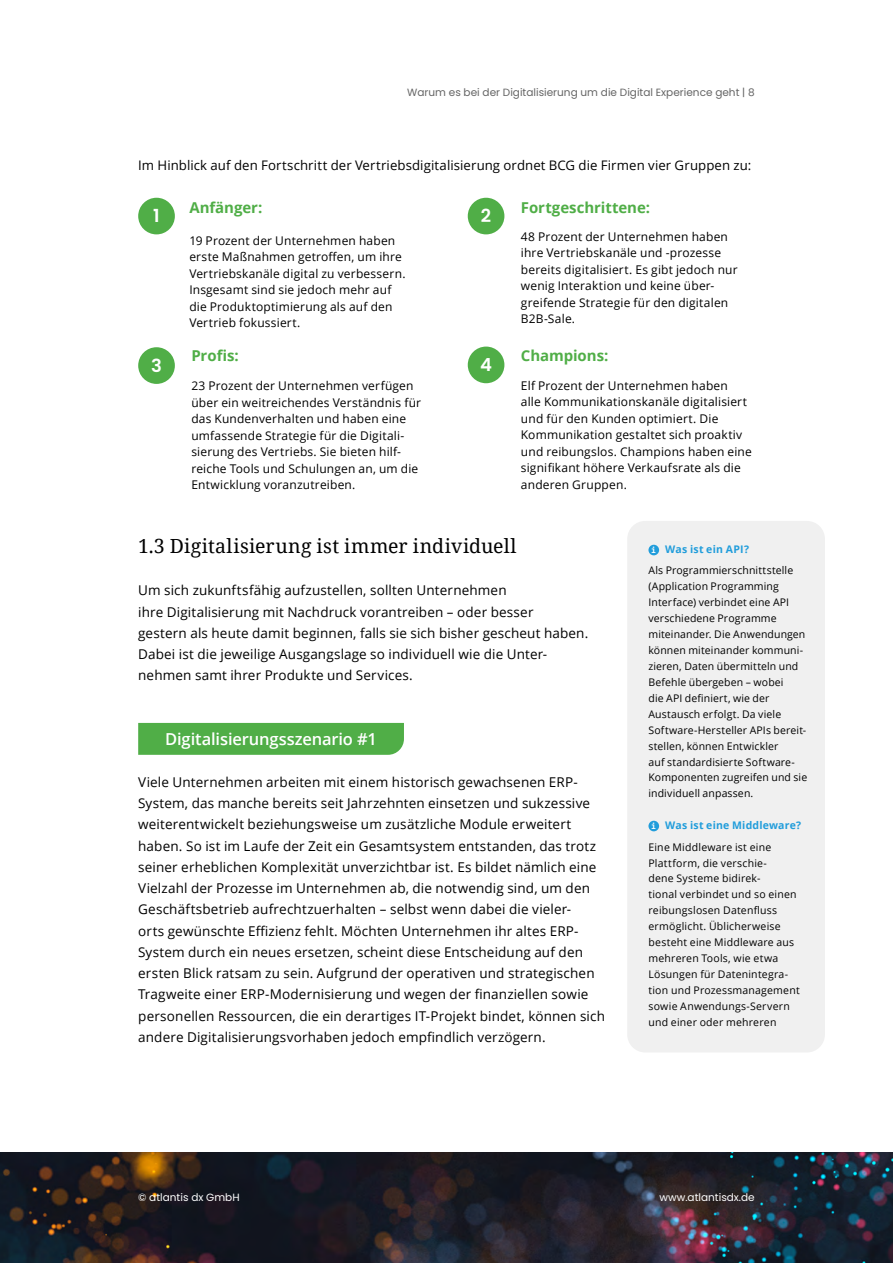
<style>
.page{position:relative;width:893px;height:1263px;background:#fff}
.page>*{position:absolute;margin:0;border:0;box-sizing:border-box;transform-origin:0 0}
.t1{font:19.5px "Noto Serif";letter-spacing:.01em;color:#000}
.t2{font:600 18px "Poppins";color:#fff}
.t3{font:600 16.5px "Open Sans";letter-spacing:-.01em;color:#fff}
.t4{font:700 15px "Open Sans";letter-spacing:-.005em;color:#50ae47}
.t5{font:13.5px/21.3px "Open Sans";letter-spacing:.01em;color:#000}
.t6{font:13.2px "Open Sans";letter-spacing:.005em;color:#000}
.t7{font:12px/16.5px "Open Sans";letter-spacing:.015em;color:#000}
.t8{font:10.5px/15.9px "Open Sans";letter-spacing:.015em;color:#000}
.t9{font:10.5px "Poppins";color:#646464}
.t10{font:700 10.5px "Open Sans";letter-spacing:.02em;color:#219ddb}
.t11{font:10.5px "Poppins";color:#fff}
.t12{font:700 9px "Consolas";color:#fff}
</style>
<div class="page">
<img style="left:0;top:1152px;width:893px;height:111px">
<div style="left:138px;top:723px;width:266px;height:32px;background:#50ae47"></div>
<div style="left:627px;top:521px;width:198px;height:531px;background:#f0f0f0;border-radius:18px"></div>
<div style="left:648px;top:545px;width:11px;height:10px;background:#219ddb;border-radius:50%"></div>
<div style="left:648px;top:821px;width:11px;height:10px;background:#219ddb;border-radius:50%"></div>
<div style="left:138px;top:198px;width:37px;height:36px;background:#50ae47;border-radius:50%"></div>
<div style="left:468px;top:198px;width:36px;height:36px;background:#50ae47;border-radius:50%"></div>
<div style="left:138px;top:347px;width:37px;height:37px;background:#50ae47;border-radius:50%"></div>
<div style="left:468px;top:347px;width:36px;height:36px;background:#50ae47;border-radius:50%"></div>
<p class="t9" style="left:407px;top:86px;width:349px">Warum es bei der Digitalisierung um die Digital Experience geht | 8</p>
<p class="t6" style="left:138px;top:156px;width:615px">Im Hinblick auf den Fortschritt der Vertriebsdigitalisierung ordnet BCG die Firmen vier Gruppen zu:</p>
<p class="t4" style="left:189px;top:197px;width:75px">Anfänger:</p>
<h2 class="t2" style="left:153px;top:206px;width:8px">1</h2>
<p class="t4" style="left:521px;top:197px;width:131px">Fortgeschrittene:</p>
<p class="t7" style="left:521px;top:228px;width:218px">48 Prozent der Unternehmen haben ihre Vertriebskanäle und -prozesse bereits digitalisiert. Es gibt jedoch nur wenig Interaktion und keine über&shy;greifende Strategie für den digitalen<br>B2B-Sale.</p>
<h2 class="t2" style="left:481px;top:206px;width:12px">2</h2>
<p class="t7" style="left:189px;top:232px;width:218px">19 Prozent der Unternehmen haben erste Maßnahmen getroffen, um ihre Vertriebskanäle digital zu verbessern.<br>Insgesamt sind sie jedoch mehr auf die Produktoptimierung als auf den Vertrieb fokussiert.</p>
<h2 class="t2" style="left:151px;top:355px;width:12px">3</h2>
<p class="t4" style="left:191px;top:345px;width:49px">Profis:</p>
<p class="t7" style="left:191px;top:377px;width:231px">23 Prozent der Unternehmen verfügen über ein weitreichendes Verständnis für das Kundenverhalten und haben eine umfassende Strategie für die Digitali&shy;sierung des Vertriebs. Sie bieten hilf&shy;reiche Tools und Schulungen an, um die Entwicklung voranzutreiben.</p>
<h2 class="t2" style="left:480px;top:354px;width:13px">4</h2>
<p class="t4" style="left:521px;top:345px;width:89px">Champions:</p>
<p class="t7" style="left:521px;top:377px;width:232px">Elf Prozent der Unternehmen haben<br>alle Kommunikationskanäle digitalisiert und für den Kunden optimiert. Die Kommunikation gestaltet sich proaktiv und reibungslos. Champions haben eine signifikant höhere Verkaufsrate als die anderen Gruppen.</p>
<h1 class="t1" style="left:138px;top:532px;width:380px">1.3 Digitalisierung ist immer individuell</h1>
<p class="t5" style="left:138px;top:579px;width:452px">Um sich zukunftsfähig aufzustellen, sollten Unternehmen<br>ihre Digitalisierung mit Nachdruck vorantreiben – oder besser<br>gestern als heute damit beginnen, falls sie sich bisher gescheut haben.<br>Dabei ist die jeweilige Ausgangslage so individuell wie die Unter&shy;nehmen samt ihrer Produkte und Services.</p>
<p class="t3" style="left:165px;top:728px;width:213px">Digitalisierungsszenario #1</p>
<p class="t5" style="left:138px;top:771px;width:468px">Viele Unternehmen arbeiten mit einem historisch gewachsenen ERP-System, das manche bereits seit Jahrzehnten einsetzen und sukzessive weiterentwickelt beziehungsweise um zusätzliche Module erweitert haben. So ist im Laufe der Zeit ein Gesamtsystem entstanden, das trotz seiner erheblichen Komplexität unverzichtbar ist. Es bildet nämlich eine Vielzahl der Prozesse im Unternehmen ab, die notwendig sind, um den Geschäftsbetrieb aufrechtzuerhalten – selbst wenn dabei die vieler-<br>orts gewünschte Effizienz fehlt. Möchten Unternehmen ihr altes ERP-System durch ein neues ersetzen, scheint diese Entscheidung auf den ersten Blick ratsam zu sein. Aufgrund der operativen und strategischen Tragweite einer ERP-Modernisierung und wegen der finanziellen sowie personellen Ressourcen, die ein derartiges IT-Projekt bindet, können sich andere Digitalisierungsvorhaben jedoch empfindlich verzögern.</p>
<p class="t12" style="left:651px;top:544px;width:6px">i</p>
<p class="t10" style="left:665px;top:542px;width:85px">Was ist ein API?</p>
<p class="t8" style="left:648px;top:562px;width:160px">Als Programmierschnittstelle (Application Programming<br>Interface) verbindet eine API verschiedene Programme miteinander. Die Anwendungen können miteinander kommuni&shy;zieren, Daten übermitteln und<br>Befehle übergeben – wobei<br>die API definiert, wie der<br>Austausch erfolgt. Da viele<br>Software-Hersteller APIs bereit&shy;stellen, können Entwickler<br>auf standardisierte Software-<br>Komponenten zugreifen und sie individuell anpassen.</p>
<p class="t12" style="left:651px;top:820px;width:6px">i</p>
<p class="t10" style="left:665px;top:818px;width:137px">Was ist eine Middleware?</p>
<p class="t8" style="left:648px;top:838px;width:153px">Eine Middleware ist eine<br>Plattform, die verschie-<br>dene Systeme bidirek-<br>tional verbindet und so einen reibungslosen Datenfluss ermöglicht. Üblicherweise besteht eine Middleware aus mehreren Tools, wie etwa<br>Lösungen für Datenintegra&shy;tion und Prozessmanagement sowie Anwendungs-Servern und einer oder mehreren</p>
<p class="t11" style="left:138px;top:1191px;width:103px">© atlantis dx GmbH</p>
<p class="t11" style="left:660px;top:1191px;width:97px">www.atlantisdx.de</p>
</div>
